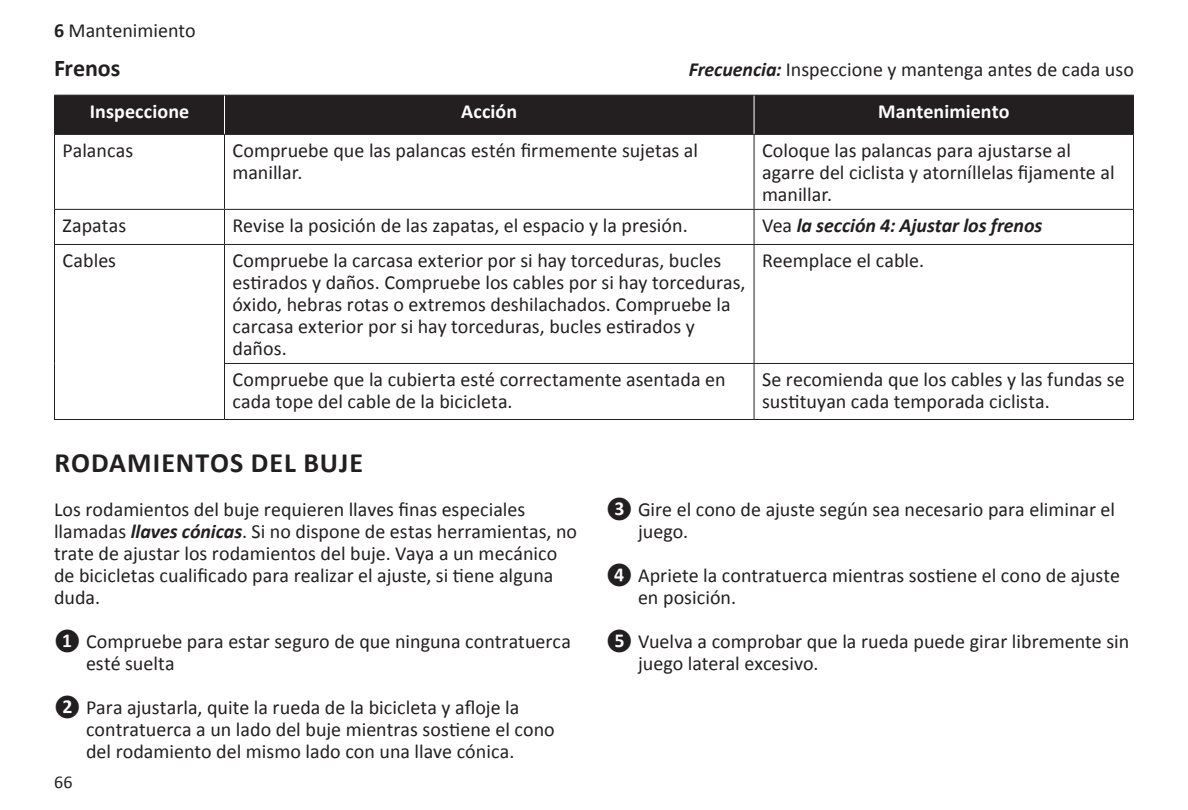
<style>
.page{position:relative;width:1188px;height:810px;background:#fff}
.page>*{position:absolute;margin:0;border:0;box-sizing:border-box;transform-origin:0 0}
.PC_Subhead{font:700 28px "Calibri";letter-spacing:.035em;color:#231f20}
.PC_Sub_Sub_Head{font:700 24px "Calibri";letter-spacing:-.005em;color:#231f20}
.PC_Body_Text{font:20px/22px "Calibri";letter-spacing:.005em;color:#231f20}
.PC_Indented_Text{font:20px/22px "Calibri";letter-spacing:.005em;color:#231f20}
.PC_Body_Text-2{font:700 20px "Calibri";letter-spacing:.005em;color:#fff}
.PC_Body_Text-3{font:italic 700 20px "Calibri";letter-spacing:-.005em;color:#231f20}
.t1{font:18px "Calibri";color:#231f20}
.s1{font-weight:700}
.s2{font-weight:400;font-style:normal}
.s3{font-weight:700;font-style:italic}
</style>
<div class="page">
<div style="left:55px;top:96px;width:1078px;height:38px;background:#231f20"></div>
<hr style="left:54px;top:95px;width:170px;height:1px;background:#231f20">
<hr style="left:54px;top:96px;width:1px;height:38px;background:#231f20">
<hr style="left:224px;top:95px;width:530px;height:1px;background:#231f20">
<hr style="left:754px;top:95px;width:380px;height:1px;background:#231f20">
<hr style="left:1133px;top:96px;width:1px;height:38px;background:#231f20">
<hr style="left:54px;top:134px;width:170px;height:1px;background:#231f20">
<hr style="left:54px;top:135px;width:1px;height:74px;background:#231f20">
<hr style="left:224px;top:134px;width:530px;height:1px;background:#231f20">
<hr style="left:224px;top:135px;width:1px;height:74px;background:#231f20">
<hr style="left:754px;top:134px;width:380px;height:1px;background:#231f20">
<hr style="left:754px;top:135px;width:1px;height:74px;background:#231f20">
<hr style="left:1133px;top:135px;width:1px;height:74px;background:#231f20">
<hr style="left:54px;top:209px;width:170px;height:1px;background:#231f20">
<hr style="left:54px;top:210px;width:1px;height:34px;background:#231f20">
<hr style="left:224px;top:209px;width:530px;height:1px;background:#231f20">
<hr style="left:224px;top:210px;width:1px;height:34px;background:#231f20">
<hr style="left:754px;top:209px;width:380px;height:1px;background:#231f20">
<hr style="left:754px;top:210px;width:1px;height:34px;background:#231f20">
<hr style="left:1133px;top:210px;width:1px;height:34px;background:#231f20">
<hr style="left:224px;top:96px;width:1px;height:38px;background:#fff">
<hr style="left:754px;top:96px;width:1px;height:38px;background:#fff">
<hr style="left:54px;top:244px;width:170px;height:1px;background:#231f20">
<hr style="left:54px;top:245px;width:1px;height:118px;background:#231f20">
<hr style="left:54px;top:363px;width:1px;height:56px;background:#231f20">
<hr style="left:54px;top:419px;width:170px;height:1px;background:#231f20">
<hr style="left:224px;top:244px;width:530px;height:1px;background:#231f20">
<hr style="left:224px;top:245px;width:1px;height:118px;background:#231f20">
<hr style="left:754px;top:244px;width:380px;height:1px;background:#231f20">
<hr style="left:754px;top:245px;width:1px;height:118px;background:#231f20">
<hr style="left:1133px;top:245px;width:1px;height:118px;background:#231f20">
<hr style="left:224px;top:363px;width:530px;height:1px;background:#231f20">
<hr style="left:224px;top:364px;width:1px;height:55px;background:#231f20">
<hr style="left:754px;top:363px;width:380px;height:1px;background:#231f20">
<hr style="left:754px;top:364px;width:1px;height:55px;background:#231f20">
<hr style="left:1133px;top:364px;width:1px;height:55px;background:#231f20">
<hr style="left:224px;top:419px;width:530px;height:1px;background:#231f20">
<hr style="left:754px;top:419px;width:380px;height:1px;background:#231f20">
<p class="PC_Body_Text" style="left:54px;top:19px;width:143px"><span class="s1">6</span> Mantenimiento</p>
<p class="PC_Sub_Sub_Head" style="left:54px;top:53px;width:68px">Frenos</p>
<p class="PC_Body_Text-2" style="left:90px;top:99px;width:101px">Inspeccione</p>
<p class="PC_Body_Text-2" style="left:461px;top:99px;width:57px">Acción</p>
<p class="PC_Body_Text-2" style="left:878px;top:99px;width:133px">Mantenimiento</p>
<p class="PC_Body_Text" style="left:62px;top:140px;width:72px">Palancas</p>
<p class="PC_Body_Text" style="left:232px;top:140px;width:467px">Compruebe que las palancas estén firmemente sujetas al manillar.</p>
<p class="PC_Body_Text" style="left:762px;top:140px;width:354px">Coloque las palancas para ajustarse al agarre del ciclista y atorníllelas fijamente al manillar.</p>
<p class="PC_Body_Text" style="left:62px;top:215px;width:65px">Zapatas</p>
<p class="PC_Body_Text" style="left:232px;top:215px;width:457px">Revise la posición de las zapatas, el espacio y la presión.</p>
<p class="PC_Body_Text-3" style="left:762px;top:213px;width:282px"><span class="s2">Vea</span> la sección 4: Ajustar los frenos</p>
<p class="PC_Body_Text" style="left:62px;top:250px;width:55px">Cables</p>
<p class="PC_Body_Text" style="left:232px;top:250px;width:515px">Compruebe la carcasa exterior por si hay torceduras, bucles estirados y daños. Compruebe los cables por si hay torceduras, óxido, hebras rotas o extremos deshilachados. Compruebe la carcasa exterior por si hay torceduras, bucles estirados y daños.</p>
<p class="PC_Body_Text" style="left:762px;top:250px;width:164px">Reemplace el cable.</p>
<p class="PC_Body_Text" style="left:232px;top:369px;width:495px">Compruebe que la cubierta esté correctamente asentada en cada tope del cable de la bicicleta.</p>
<p class="PC_Body_Text" style="left:762px;top:369px;width:364px">Se recomienda que los cables y las fundas se sustituyan cada temporada ciclista.</p>
<p class="PC_Body_Text" style="left:689px;top:58px;width:447px"><span class="s3">Frecuencia:</span> Inspeccione y mantenga antes de cada uso</p>
<p class="PC_Subhead" style="left:55px;top:445px;width:310px">RODAMIENTOS DEL BUJE</p>
<p class="PC_Body_Text" style="left:54px;top:498px;width:525px">Los rodamientos del buje requieren llaves finas especiales llamadas <span class="s3">llaves cónicas</span>. Si no dispone de estas herramientas, no trate de ajustar los rodamientos del buje. Vaya a un mecánico de bicicletas cualificado para realizar el ajuste, si tiene alguna duda.</p>
<p class="PC_Indented_Text" style="left:86px;top:630px;width:486px;text-indent:-32px"><span class="s1">❶</span> Compruebe para estar seguro de que ninguna contratuerca esté suelta</p>
<p class="PC_Indented_Text" style="left:86px;top:696px;width:470px;text-indent:-32px"><span class="s1">❷</span> Para ajustarla, quite la rueda de la bicicleta y afloje la contratuerca a un lado del buje mientras sostiene el cono del rodamiento del mismo lado con una llave cónica.</p>
<p class="t1" style="left:54px;top:770px;width:20px">66</p>
<p class="PC_Indented_Text" style="left:638px;top:498px;width:479px;text-indent:-32px"><span class="s1">❸</span> Gire el cono de ajuste según sea necesario para eliminar el juego.</p>
<p class="PC_Indented_Text" style="left:638px;top:564px;width:484px;text-indent:-32px"><span class="s1">❹</span> Apriete la contratuerca mientras sostiene el cono de ajuste en posición.</p>
<p class="PC_Indented_Text" style="left:638px;top:630px;width:493px;text-indent:-32px"><span class="s1">❺</span> Vuelva a comprobar que la rueda puede girar libremente sin juego lateral excesivo.</p>
</div>
